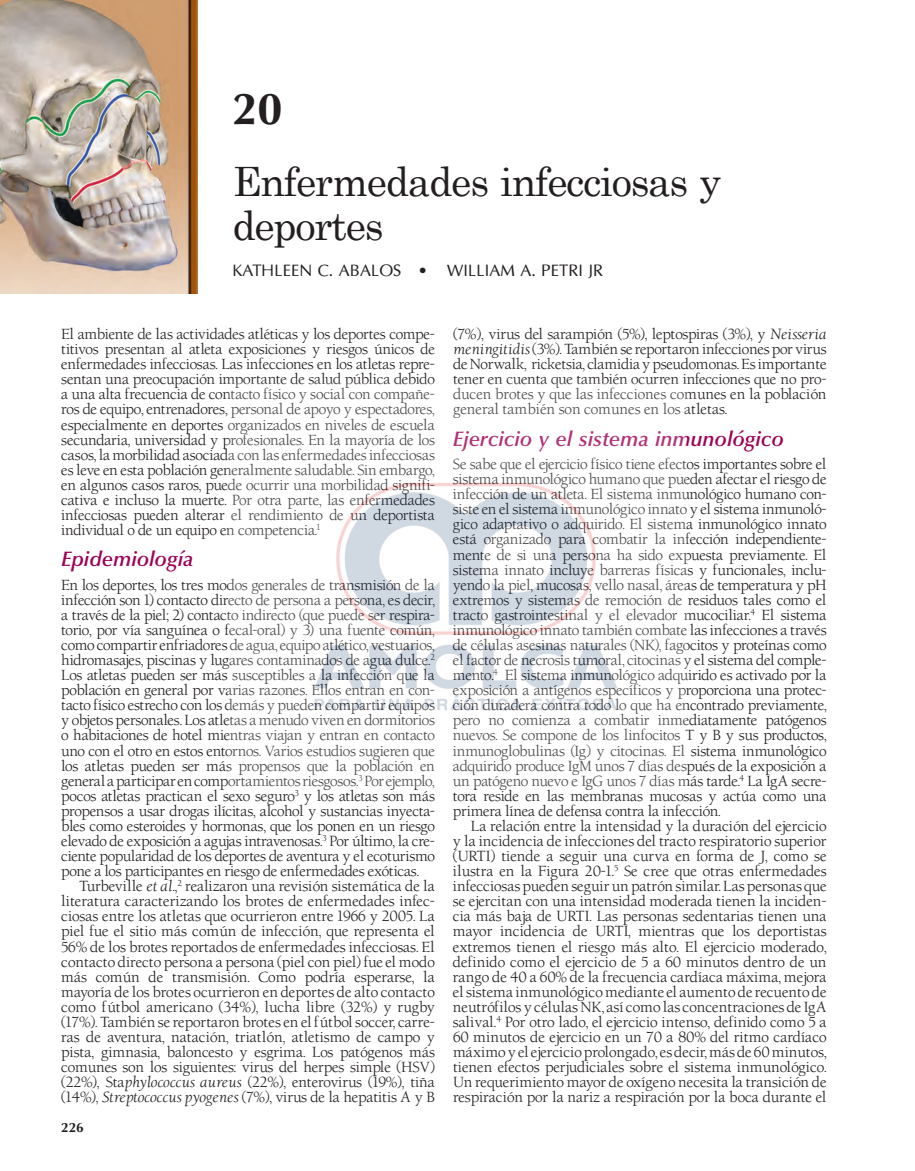
<style>
.page{position:relative;width:915px;height:1171px;background:#fff}
.page>*{position:absolute;margin:0;border:0;box-sizing:border-box;transform-origin:0 0}
.t1{font:700 45px "Optima";color:#231f20}
.t2{font:40.5px/43.5px "Century";letter-spacing:-.03em;color:#231f20}
.t3{font:italic 600 21px "Optima";color:#9e0155}
.t4{font:16.5px "Optima";color:#231f20}
.t5{font:14.25px/15.1px "Berkeley Oldstyle";letter-spacing:-.02em;color:#231f20;text-align:justify}
.t6{font:700 13.5px "Optima";color:#231f20}
.s1{font-weight:700}
.s2{font-style:italic}
</style>
<div class="page">
<img style="left:0;top:0;width:197px;height:294px">
<img style="left:314px;top:483px;width:303px;height:228px">
<h1 class="t1" style="left:232px;top:83px;width:52px">20</h1>
<h2 class="t2" style="left:232px;top:156px;width:490px">Enfermedades infecciosas y deportes</h2>
<p class="t4" style="left:232px;top:260px;width:372px">KATHLEEN C. ABALOS <span class="s1">•</span> WILLIAM A. PETRI JR</p>
<p class="t5" style="left:61px;top:327px;width:375px">El ambiente de las actividades atléticas y los deportes compe&shy;titivos presentan al atleta exposiciones y riesgos únicos de enfermedades infecciosas. Las infecciones en los atletas repre&shy;sentan una preocupación importante de salud pública debido a una alta frecuencia de contacto físico y social con compañe&shy;ros de equipo, entrenadores, personal de apoyo y espectadores, especialmente en deportes organizados en niveles de escuela secundaria, universidad y profesionales. En la mayoría de los casos, la morbilidad asociada con las enfermedades infecciosas es leve en esta población generalmente saludable. Sin embargo, en algunos casos raros, puede ocurrir una morbilidad signifi&shy;cativa e incluso la muerte. Por otra parte, las enfermedades infecciosas pueden alterar el rendimiento de un deportista individual o de un equipo en competencia.<sup>1</sup></p>
<h3 class="t3" style="left:61px;top:547px;width:133px">Epidemiología</h3>
<p class="t5" style="left:61px;top:578px;width:375px">En los deportes, los tres modos generales de transmisión de la infección son 1) contacto directo de persona a persona, es decir, a través de la piel; 2) contacto indirecto (que puede ser respira&shy;torio, por vía sanguínea o fecal-oral) y 3) una fuente común, como compartir enfriadores de agua, equipo atlético, vestuarios, hidromasajes, piscinas y lugares contaminados de agua dulce.<sup>2<br></sup>Los atletas pueden ser más susceptibles a la infección que la población en general por varias razones. Ellos entran en con&shy;tacto físico estrecho con los demás y pueden compartir equipos y objetos personales. Los atletas a menudo viven en dormitorios o habitaciones de hotel mientras viajan y entran en contacto uno con el otro en estos entornos. Varios estudios sugieren que los atletas pueden ser más propensos que la población en general a participar en comportamientos riesgosos.<sup>3</sup> Por ejemplo, pocos atletas practican el sexo seguro<sup>3</sup> y los atletas son más propensos a usar drogas ilícitas, alcohol y sustancias inyecta&shy;bles como esteroides y hormonas, que los ponen en un riesgo elevado de exposición a agujas intravenosas.<sup>3</sup> Por último, la cre&shy;ciente popularidad de los deportes de aventura y el ecoturismo pone a los participantes en riesgo de enfermedades exóticas.</p>
<p class="t5" style="left:61px;top:879px;width:375px;text-indent:18px">Turbeville <span class="s2">et al</span>.,<sup>2</sup> realizaron una revisión sistemática de la literatura caracterizando los brotes de enfermedades infec&shy;ciosas entre los atletas que ocurrieron entre 1966 y 2005. La piel fue el sitio más común de infección, que representa el 56% de los brotes reportados de enfermedades infecciosas. El contacto directo persona a persona (piel con piel) fue el modo más común de transmisión. Como podría esperarse, la mayoría de los brotes ocurrieron en deportes de alto contacto como fútbol americano (34%), lucha libre (32%) y rugby (17%). También se reportaron brotes en el fútbol soccer, carre&shy;ras de aventura, natación, triatlón, atletismo de campo y pista, gimnasia, baloncesto y esgrima. Los patógenos más comunes son los siguientes: virus del herpes simple (HSV) (22%), Sta<span class="s2">phylococcus aureus</span> (22%), enterovirus (19%), tiña (14%), <span class="s2">Streptococcus pyogenes</span> (7%), virus de la hepatitis A y B</p>
<p class="t6" style="left:61px;top:1119px;width:24px">226</p>
<p class="t5" style="left:453px;top:327px;width:375px">(7%), virus del sarampión (5%), leptospiras (3%), y <span class="s2">Neisseria meningitidis</span> (3%). También se reportaron infecciones por virus de Norwalk, ricketsia, clamidia y pseudomonas. Es importante tener en cuenta que también ocurren infecciones que no pro&shy;ducen brotes y que las infecciones comunes en la población general también son comunes en los atletas.</p>
<h3 class="t3" style="left:453px;top:426px;width:332px">Ejercicio y el sistema inmunológico</h3>
<p class="t5" style="left:453px;top:457px;width:375px">Se sabe que el ejercicio físico tiene efectos importantes sobre el sistema inmunológico humano que pueden afectar el riesgo de infección de un atleta. El sistema inmunológico humano con&shy;siste en el sistema inmunológico innato y el sistema inmunoló&shy;gico adaptativo o adquirido. El sistema inmunológico innato está organizado para combatir la infección independiente&shy;mente de si una persona ha sido expuesta previamente. El sistema innato incluye barreras físicas y funcionales, inclu&shy;yendo la piel, mucosas, vello nasal, áreas de temperatura y pH extremos y sistemas de remoción de residuos tales como el tracto gastrointestinal y el elevador mucociliar.<sup>4</sup> El sistema inmunológico innato también combate las infecciones a través de células asesinas naturales (NK), fagocitos y proteínas como el factor de necrosis tumoral, citocinas y el sistema del comple&shy;mento.<sup>4</sup> El sistema inmunológico adquirido es activado por la exposición a antígenos específicos y proporciona una protec&shy;ción duradera contra todo lo que ha encontrado previamente, pero no comienza a combatir inmediatamente patógenos nuevos. Se compone de los linfocitos T y B y sus productos, inmunoglobulinas (Ig) y citocinas. El sistema inmunológico adquirido produce IgM unos 7 días después de la exposición a un patógeno nuevo e IgG unos 7 días más tarde.<sup>4</sup> La IgA secre&shy;tora reside en las membranas mucosas y actúa como una primera línea de defensa contra la infección.</p>
<p class="t5" style="left:453px;top:819px;width:375px;text-indent:18px">La relación entre la intensidad y la duración del ejercicio y la incidencia de infecciones del tracto respiratorio superior (URTI) tiende a seguir una curva en forma de J, como se ilustra en la Figura 20-1.<sup>5</sup> Se cree que otras enfermedades infecciosas pueden seguir un patrón similar. Las personas que se ejercitan con una intensidad moderada tienen la inciden&shy;cia más baja de URTI. Las personas sedentarias tienen una mayor incidencia de URTI, mientras que los deportistas extremos tienen el riesgo más alto. El ejercicio moderado, definido como el ejercicio de 5 a 60 minutos dentro de un rango de 40 a 60% de la frecuencia cardíaca máxima, mejora el sistema inmunológico mediante el aumento de recuento de neutrófilos y células NK, así como las concentraciones de IgA salival.<sup>4</sup> Por otro lado, el ejercicio intenso, definido como 5 a 60 minutos de ejercicio en un 70 a 80% del ritmo cardíaco máximo y el ejercicio prolongado, es decir, más de 60 minutos, tienen efectos perjudiciales sobre el sistema inmunológico.<br>Un requerimiento mayor de oxígeno necesita la transición de respiración por la nariz a respiración por la boca durante el</p>
</div>
